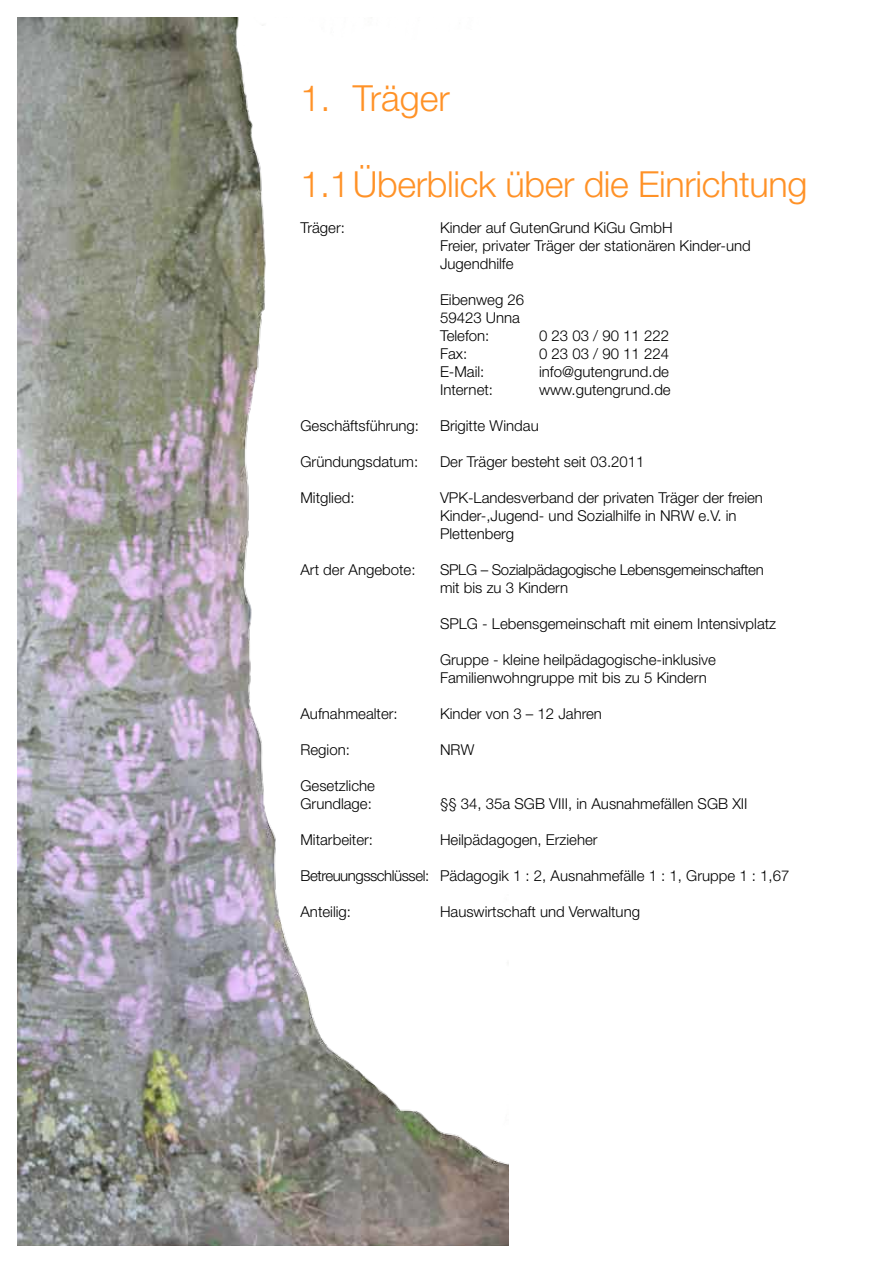
<style>
.page{position:relative;width:893px;height:1263px;background:#fff}
.page>*{position:absolute;margin:0;border:0;box-sizing:border-box;transform-origin:0 0}
.t1{font:300 36px "Helvetica Neue LT Std";letter-spacing:-.01em;color:#ff9227}
.t2{font:300 15px/18px "Helvetica Neue LT Std";color:#000}
.t3{font:300 15px/18px "Helvetica Neue LT Std";letter-spacing:-.02em;color:#000}
</style>
<div class="page">
<img style="left:17px;top:18px;width:491px;height:1228px">
<h1 class="t1" style="left:300px;top:76px;width:151px">1. Träger</h1>
<h1 class="t1" style="left:300px;top:162px;width:508px">1.1Überblick über die Einrichtung</h1>
<p class="t2" style="left:300px;top:218px;width:46px">Träger:</p>
<p class="t2" style="left:440px;top:218px;width:312px">Kinder auf GutenGrund KiGu GmbH<br>Freier, privater Träger der stationären Kinder-und<br>Jugendhilfe</p>
<p class="t2" style="left:440px;top:290px;width:86px">Eibenweg 26<br>59423 Unna<br>Telefon:</p>
<p class="t2" style="left:539px;top:326px;width:132px">0 23 03 / 90 11 222</p>
<p class="t2" style="left:440px;top:344px;width:29px">Fax:</p>
<p class="t2" style="left:539px;top:344px;width:132px">0 23 03 / 90 11 224</p>
<p class="t2" style="left:440px;top:362px;width:46px">E-Mail:</p>
<p class="t2" style="left:539px;top:362px;width:132px">info@gutengrund.de</p>
<p class="t2" style="left:440px;top:380px;width:55px">Internet:</p>
<p class="t2" style="left:539px;top:380px;width:133px">www.gutengrund.de</p>
<p class="t2" style="left:300px;top:416px;width:120px">Geschäftsführung:</p>
<p class="t2" style="left:440px;top:416px;width:100px">Brigitte Windau</p>
<p class="t2" style="left:300px;top:452px;width:119px">Gründungsdatum:</p>
<p class="t2" style="left:440px;top:452px;width:206px">Der Träger besteht seit 03.2011</p>
<p class="t2" style="left:300px;top:488px;width:56px">Mitglied:</p>
<p class="t2" style="left:440px;top:488px;width:324px">VPK-Landesverband der privaten Träger der freien<br>Kinder-,Jugend- und Sozialhilfe in NRW e.V. in<br>Plettenberg</p>
<p class="t2" style="left:300px;top:560px;width:117px">Art der Angebote:</p>
<p class="t3" style="left:440px;top:560px;width:325px">SPLG – Sozialpädagogische Lebensgemeinschaften mit bis zu 3 Kindern</p>
<p class="t2" style="left:440px;top:614px;width:338px">SPLG - Lebensgemeinschaft mit einem Intensivplatz</p>
<p class="t2" style="left:440px;top:650px;width:277px">Gruppe - kleine heilpädagogische-inklusive<br>Familienwohngruppe mit bis zu 5 Kindern</p>
<p class="t2" style="left:300px;top:704px;width:99px">Aufnahmealter:</p>
<p class="t2" style="left:440px;top:704px;width:164px">Kinder von 3 – 12 Jahren</p>
<p class="t2" style="left:300px;top:740px;width:51px">Region:</p>
<p class="t2" style="left:440px;top:740px;width:36px">NRW</p>
<p class="t2" style="left:300px;top:776px;width:76px">Gesetzliche<br>Grundlage:</p>
<p class="t2" style="left:440px;top:794px;width:309px">§§ 34, 35a SGB VIII, in Ausnahmefällen SGB XII</p>
<p class="t2" style="left:300px;top:830px;width:74px">Mitarbeiter:</p>
<p class="t2" style="left:440px;top:830px;width:159px">Heilpädagogen, Erzieher</p>
<p class="t2" style="left:300px;top:866px;width:490px">Betreuungsschlüssel: Pädagogik 1 : 2, Ausnahmefälle 1 : 1, Gruppe 1 : 1,67</p>
<p class="t2" style="left:300px;top:902px;width:52px">Anteilig:</p>
<p class="t2" style="left:440px;top:902px;width:202px">Hauswirtschaft und Verwaltung</p>
</div>
